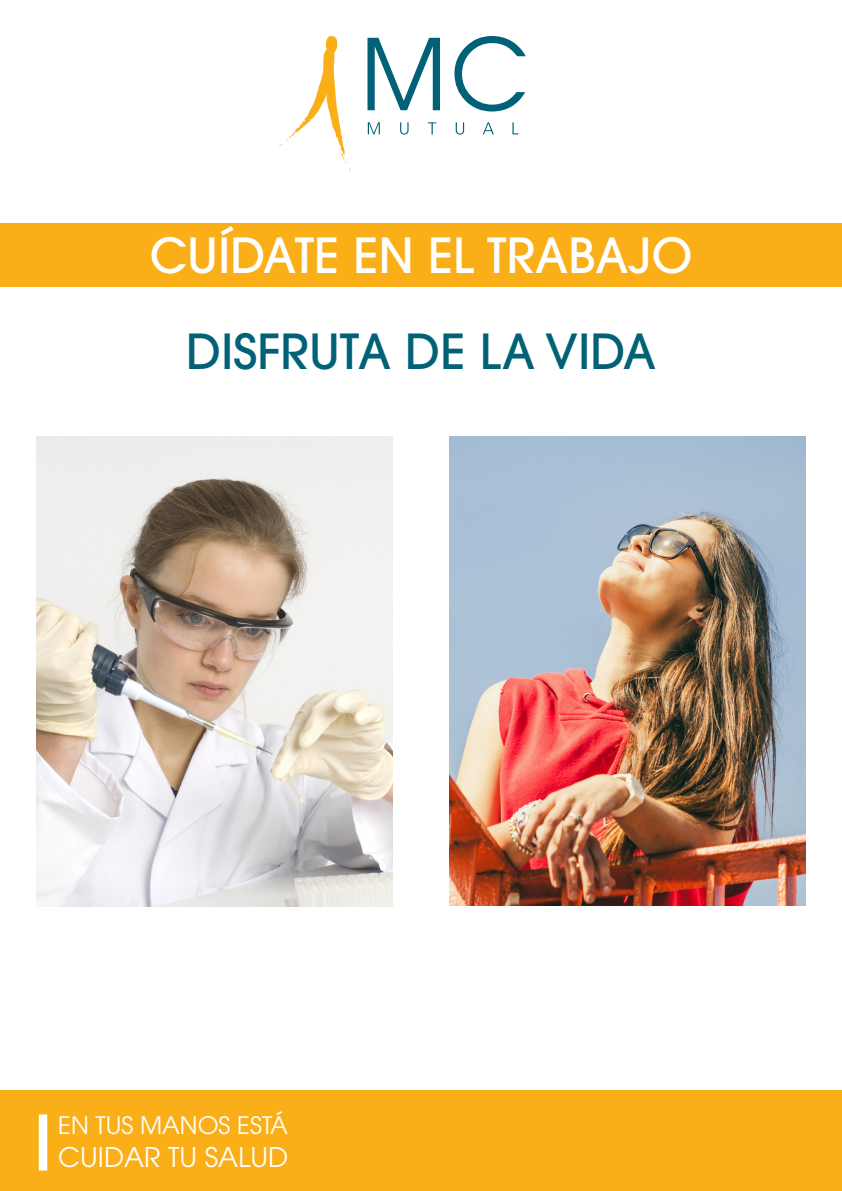
<style>
.page{position:relative;width:842px;height:1191px;background:#fff}
.page>*{position:absolute;margin:0;border:0;box-sizing:border-box;transform-origin:0 0}
.t1{font:500 48px "ITC Avant Garde Std";color:#fff}
.t2{font:500 48px "ITC Avant Garde Std";color:#016176}
.t3{font:27px "ITC Avant Garde Pro";color:#fff}
.t4{font:24px "ITC Avant Garde Pro";color:#fff}
</style>
<div class="page">
<svg style="left:279px;top:36px;width:72px;height:135px"></svg>
<svg style="left:454px;top:36px;width:72px;height:75px"></svg>
<svg style="left:400px;top:122px;width:9px;height:13px"></svg>
<svg style="left:428px;top:122px;width:8px;height:12px"></svg>
<svg style="left:456px;top:122px;width:8px;height:13px"></svg>
<svg style="left:483px;top:122px;width:11px;height:12px"></svg>
<svg style="left:512px;top:122px;width:6px;height:12px"></svg>
<svg style="left:367px;top:38px;width:73px;height:72px"></svg>
<svg style="left:368px;top:122px;width:12px;height:12px"></svg>
<div style="left:0;top:223px;width:842px;height:64px;background:#faaf18"></div>
<div style="left:0;top:1090px;width:842px;height:101px;background:#faaf18"></div>
<div style="left:39px;top:1114px;width:8px;height:56px;background:#fff"></div>
<img style="left:36px;top:437px;width:357px;height:469px">
<img style="left:449px;top:436px;width:357px;height:469px">
<p class="t1" style="left:150px;top:225px;width:544px">CUÍDATE EN EL TRABAJO</p>
<p class="t2" style="left:186px;top:321px;width:471px">DISFRUTA DE LA VIDA</p>
<p class="t4" style="left:58px;top:1110px;width:231px">EN TUS MANOS ESTÁ</p>
<p class="t3" style="left:58px;top:1140px;width:232px">CUIDAR TU SALUD</p>
</div>
